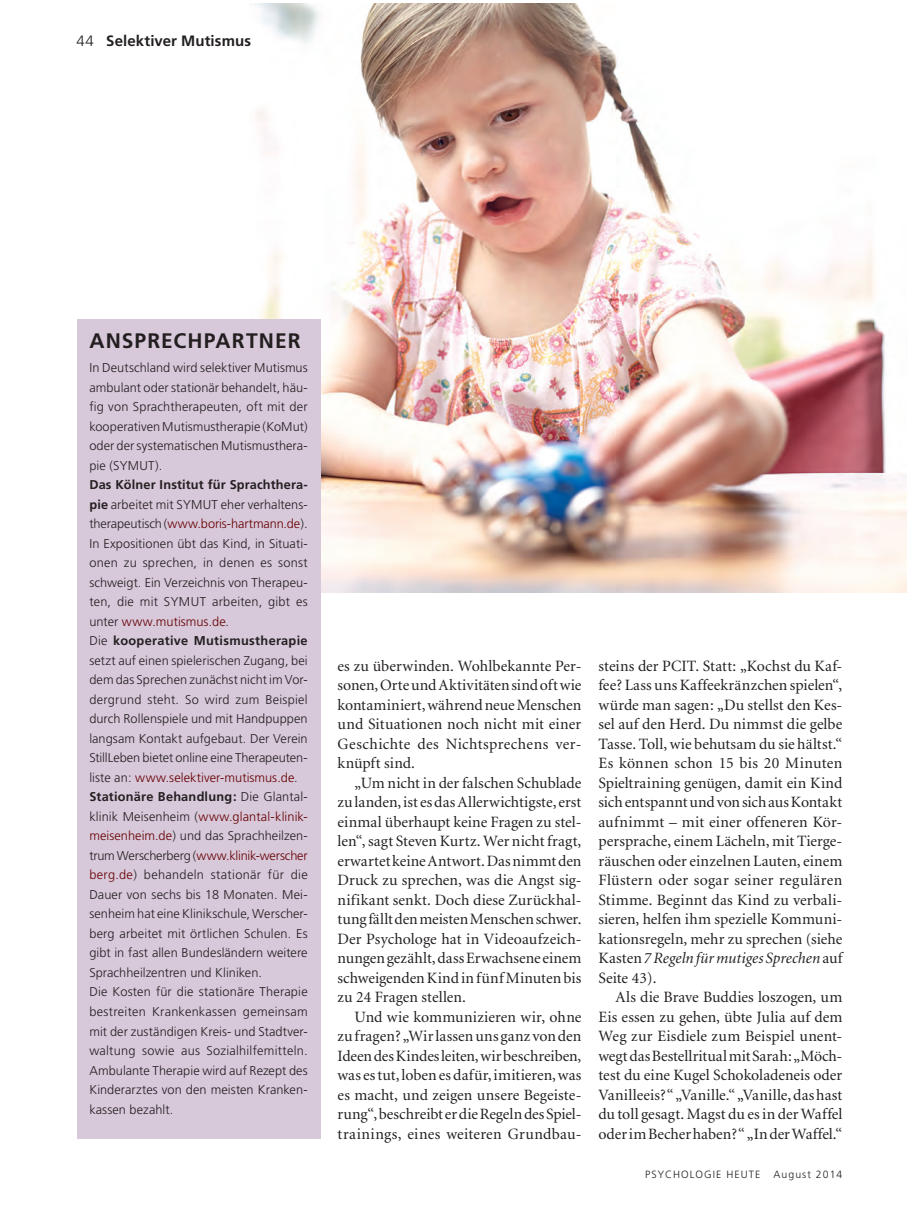
<style>
.page{position:relative;width:919px;height:1217px;background:#fff}
.page>*{position:absolute;margin:0;border:0;box-sizing:border-box;transform-origin:0 0}
.t1{font:700 21px "Frutiger";letter-spacing:.05em;color:#231f20}
.t2{font:15.75px/19.5px "Minion";letter-spacing:.005em;color:#231f20;text-align:justify}
.t3{font:700 15px "Frutiger";letter-spacing:.005em;color:#231f20}
.t4{font:300 12.75px/19.5px "Frutiger";letter-spacing:.005em;color:#231f20;text-align:justify}
.t5{font:300 10.5px "Frutiger";letter-spacing:.1em;color:#231f20}
.s1{font-weight:300}
.s2{font-weight:700}
.s3{color:#600}
.s4{font-style:italic}
</style>
<div class="page">
<img style="left:255px;top:4px;width:651px;height:588px">
<div style="left:77px;top:319px;width:243px;height:819px;background:#d7c8da"></div>
<p class="t3" style="left:77px;top:32px;width:176px"><span class="s1">44</span> Selektiver Mutismus</p>
<h1 class="t1" style="left:89px;top:328px;width:213px">ANSPRECHPARTNER</h1>
<p class="t4" style="left:89px;top:358px;width:220px">In Deutschland wird selektiver Mutismus ambulant oder stationär behandelt, häu&shy;fig von Sprachtherapeuten, oft mit der kooperativen Mutismustherapie (KoMut) oder der systematischen Mutismusthera&shy;pie (SYMUT).</p>
<p class="t4" style="left:89px;top:475px;width:220px;text-align:left"><span class="s2">Das Kölner Institut für Sprachthera&shy;pie</span> arbeitet mit SYMUT eher verhaltens&shy;therapeutisch (<span class="s3">www.boris-hartmann.de</span>).<br>In Expositionen übt das Kind, in Situati&shy;onen zu sprechen, in denen es sonst schweigt. Ein Verzeichnis von Therapeu&shy;ten, die mit SYMUT arbeiten, gibt es unter <span class="s3">www.mutismus.de</span>.<br>Die <span class="s2">kooperative Mutismustherapie </span>setzt auf einen spielerischen Zugang, bei dem das Sprechen zunächst nicht im Vor&shy;dergrund steht. So wird zum Beispiel durch Rollenspiele und mit Handpuppen langsam Kontakt aufgebaut. Der Verein StillLeben bietet online eine Therapeuten&shy;liste an: <span class="s3">www.selektiver-mutismus.de</span>.<br><span class="s2">Stationäre Behandlung:</span> Die Glantal&shy;klinik Meisenheim (<span class="s3">www.glantal-klinik&shy;meisenheim.de</span>) und das Sprachheilzen&shy;trum Werscherberg (<span class="s3">www.klinik-werscher berg.de</span>) behandeln stationär für die Dauer von sechs bis 18 Monaten. Mei&shy;senheim hat eine Klinikschule, Werscher&shy;berg arbeitet mit örtlichen Schulen. Es gibt in fast allen Bundesländern weitere Sprachheilzentren und Kliniken.<br>Die Kosten für die stationäre Therapie bestreiten Krankenkassen gemeinsam mit der zuständigen Kreis- und Stadtver&shy;waltung sowie aus Sozialhilfemitteln.<br>Ambulante Therapie wird auf Rezept des Kinderarztes von den meisten Kranken&shy;kassen bezahlt.</p>
<p class="t2" style="left:337px;top:656px;width:245px">es zu überwinden. Wohlbekannte Per&shy;sonen, Orte und Aktivitäten sind oft wie kontaminiert, während neue Menschen und Situationen noch nicht mit einer Geschichte des Nichtsprechens ver&shy;knüpft sind.</p>
<p class="t2" style="left:337px;top:773px;width:245px;text-indent:17px">„Um nicht in der falschen Schublade zu landen, ist es das Allerwichtigste, erst einmal überhaupt keine Fragen zu stel&shy;len“, sagt Steven Kurtz. Wer nicht fragt, erwartet keine Antwort. Das nimmt den Druck zu sprechen, was die Angst sig&shy;nifikant senkt. Doch diese Zurückhal&shy;tung fällt den meisten Menschen schwer.<br>Der Psychologe hat in Videoaufzeich&shy;nungen gezählt, dass Erwachsene einem schweigenden Kind in fünf Minuten bis zu 24 Fragen stellen.</p>
<p class="t2" style="left:337px;top:1007px;width:245px;text-indent:17px">Und wie kommunizieren wir, ohne zu fragen? „Wir lassen uns ganz von den Ideen des Kindes leiten, wir beschreiben, was es tut, loben es dafür, imitieren, was es macht, und zeigen unsere Begeiste&shy;rung“, beschreibt er die Regeln des Spiel&shy;trainings, eines weiteren Grundbau-</p>
<p class="t2" style="left:598px;top:656px;width:245px">steins der PCIT. Statt: „Kochst du Kaf&shy;fee? Lass uns Kaffeekränzchen spielen“, würde man sagen: „Du stellst den Kes&shy;sel auf den Herd. Du nimmst die gelbe Tasse. Toll, wie behutsam du sie hältst.“ Es können schon 15 bis 20 Minuten Spieltraining genügen, damit ein Kind sich entspannt und von sich aus Kontakt aufnimmt – mit einer offeneren Kör&shy;persprache, einem Lächeln, mit Tierge&shy;räuschen oder einzelnen Lauten, einem Flüstern oder sogar seiner regulären Stimme. Beginnt das Kind zu verbali&shy;sieren, helfen ihm spezielle Kommuni&shy;kationsregeln, mehr zu sprechen (siehe Kasten <span class="s4">7 Regeln für mutiges Sprechen</span> auf Seite 43).</p>
<p class="t2" style="left:598px;top:987px;width:245px;text-indent:17px">Als die Brave Buddies loszogen, um Eis essen zu gehen, übte Julia auf dem Weg zur Eisdiele zum Beispiel unent&shy;wegt das Bestellritual mit Sarah: „Möch&shy;test du eine Kugel Schokoladeneis oder Vanilleeis?“ „Vanille.“ „Vanille, das hast du toll gesagt. Magst du es in der Waffel oder im Becher haben?“ „In der Waffel.“</p>
<p class="t5" style="left:645px;top:1167px;width:199px">PSYCHOLOGIE HEUTE August 2014</p>
</div>
